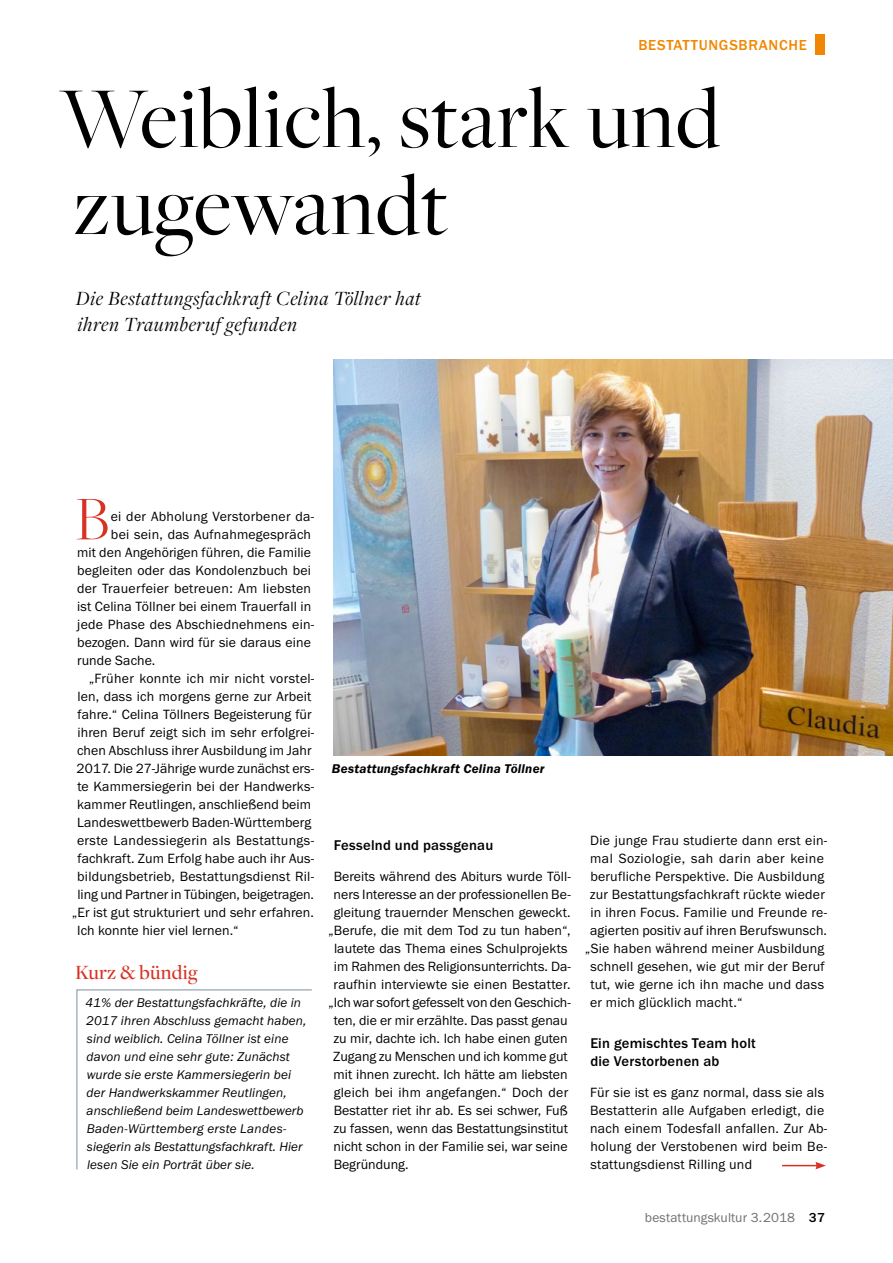
<style>
.page{position:relative;width:893px;height:1263px;background:#fff}
.page>*{position:absolute;margin:0;border:0;box-sizing:border-box;transform-origin:0 0}
.t1{font:90px/87px "Freight Big Pro";letter-spacing:.015em;color:#000}
.t2{font:300 64.65px "Freight Big Pro";color:#d73224}
.t3{font:italic 21px/25.5px "Freight Disp Pro";letter-spacing:.03em;color:#000}
.t4{font:500 21px "Freight Disp Pro";letter-spacing:.015em;color:#d73224}
.t5{font:500 15px "Franklin Gothic URW";letter-spacing:.045em;color:#f18700}
.t6{font:500 14.7px/18px "Franklin Gothic URW";letter-spacing:.015em;color:#000}
.t7{font:13.8px/18px "Franklin Gothic URW Boo";letter-spacing:.01em;color:#000}
.t8{font:13.8px "Franklin Gothic URW Boo";letter-spacing:.035em;color:#000}
.t9{font:13.5px "Franklin Gothic URW Boo";letter-spacing:.01em;color:#6f6f6e}
.t10{font:13.2px/18px "Franklin Gothic URW Boo Ita";letter-spacing:.01em;color:#000}
.t11{font:13.2px "Franklin Gothic URW Dem Ita";letter-spacing:.02em;color:#000}
.s1{font-family:"Franklin Gothic URW";font-weight:500;color:#000}
</style>
<div class="page">
<img style="left:333px;top:359px;width:560px;height:396px">
<svg style="left:76px;top:989px;width:236px;height:181px"></svg>
<div style="left:816px;top:34px;width:9px;height:21px;background:#f18700"></div>
<hr style="left:782px;top:1165px;width:36px;height:1px;background:#d73224">
<svg style="left:815px;top:1162px;width:11px;height:7px"></svg>
<p class="t5" style="left:638px;top:35px;width:170px">BESTATTUNGSBRANCHE</p>
<h1 class="t1" style="left:60px;top:72px;width:661px">Weiblich, stark und zugewandt</h1>
<h3 class="t3" style="left:76px;top:285px;width:346px">Die Bestattungsfachkraft Celina Töllner hat ihren Traumberuf gefunden</h3>
<h2 class="t2" style="left:75px;top:477px;width:37px">B</h2>
<p class="t7" style="left:111px;top:507px;width:205px">ei der Abholung Verstorbener da-</p>
<p class="t7" style="left:111px;top:525px;width:202px">bei sein, das Aufnahmegespräch</p>
<p class="t7" style="left:77px;top:543px;width:236px">mit den Angehörigen führen, die Familie</p>
<p class="t7" style="left:77px;top:561px;width:235px">begleiten oder das Kondolenzbuch bei</p>
<p class="t7" style="left:77px;top:579px;width:236px">der Trauerfeier betreuen: Am liebsten</p>
<p class="t7" style="left:77px;top:597px;width:235px">ist Celina Töllner bei einem Trauerfall in</p>
<p class="t7" style="left:77px;top:615px;width:239px">jede Phase des Abschiednehmens ein-</p>
<p class="t7" style="left:77px;top:633px;width:235px">bezogen. Dann wird für sie daraus eine</p>
<p class="t7" style="left:77px;top:651px;width:80px">runde Sache.</p>
<p class="t7" style="left:89px;top:669px;width:227px">„Früher konnte ich mir nicht vorstel-</p>
<p class="t7" style="left:77px;top:687px;width:236px">len, dass ich morgens gerne zur Arbeit</p>
<p class="t7" style="left:77px;top:705px;width:236px">fahre.“ Celina Töllners Begeisterung für</p>
<p class="t7" style="left:77px;top:723px;width:238px">ihren Beruf zeigt sich im sehr erfolgrei-</p>
<p class="t7" style="left:77px;top:741px;width:236px">chen Abschluss ihrer Ausbildung im Jahr</p>
<p class="t7" style="left:77px;top:759px;width:239px">2017. Die 27-Jährige wurde zunächst ers-</p>
<p class="t7" style="left:77px;top:777px;width:238px">te Kammersiegerin bei der Handwerks-</p>
<p class="t7" style="left:77px;top:795px;width:235px">kammer Reutlingen, anschließend beim</p>
<p class="t7" style="left:77px;top:813px;width:236px">Landeswettbewerb Baden-Württemberg</p>
<p class="t7" style="left:77px;top:831px;width:239px">erste Landessiegerin als Bestattungs-</p>
<p class="t7" style="left:77px;top:849px;width:238px">fachkraft. Zum Erfolg habe auch ihr Aus-</p>
<p class="t7" style="left:77px;top:867px;width:238px">bildungsbetrieb, Bestattungsdienst Ril-</p>
<p class="t7" style="left:77px;top:885px;width:238px">ling und Partner in Tübingen, beigetragen.</p>
<p class="t7" style="left:72px;top:903px;width:244px">„Er ist gut strukturiert und sehr erfahren.</p>
<p class="t7" style="left:77px;top:921px;width:163px">Ich konnte hier viel lernen.“</p>
<h3 class="t4" style="left:75px;top:959px;width:124px">Kurz &amp; bündig</h3>
<p class="t10" style="left:85px;top:994px;width:223px">41% der Bestattungsfachkräfte, die in 2017 ihren Abschluss gemacht haben, sind weiblich. Celina Töllner ist eine davon und eine sehr gute: Zunächst wurde sie erste Kammersiegerin bei der Handwerkskammer Reutlingen, anschließend beim Landeswettbewerb Baden-Württemberg erste Landes&shy;siegerin als Bestattungsfachkraft. Hier lesen Sie ein Porträt über sie.</p>
<p class="t11" style="left:332px;top:760px;width:214px">Bestattungsfachkraft Celina Töllner</p>
<p class="t6" style="left:334px;top:836px;width:161px">Fesselnd und passgenau</p>
<p class="t7" style="left:334px;top:867px;width:239px">Bereits während des Abiturs wurde Töll-</p>
<p class="t7" style="left:334px;top:885px;width:239px">ners Interesse an der professionellen Be-</p>
<p class="t7" style="left:334px;top:903px;width:238px">gleitung trauernder Menschen geweckt.</p>
<p class="t7" style="left:328px;top:921px;width:244px">„Berufe, die mit dem Tod zu tun haben“,</p>
<p class="t7" style="left:334px;top:939px;width:235px">lautete das Thema eines Schulprojekts</p>
<p class="t7" style="left:334px;top:957px;width:238px">im Rahmen des Religionsunterrichts. Da-</p>
<p class="t7" style="left:334px;top:975px;width:238px">raufhin interviewte sie einen Bestatter.</p>
<p class="t7" style="left:328px;top:993px;width:244px">„Ich war sofort gefesselt von den Geschich-</p>
<p class="t7" style="left:334px;top:1011px;width:235px">ten, die er mir erzählte. Das passt genau</p>
<p class="t7" style="left:333px;top:1029px;width:236px">zu mir, dachte ich. Ich habe einen guten</p>
<p class="t7" style="left:333px;top:1047px;width:236px">Zugang zu Menschen und ich komme gut</p>
<p class="t7" style="left:334px;top:1065px;width:236px">mit ihnen zurecht. Ich hätte am liebsten</p>
<p class="t7" style="left:334px;top:1083px;width:236px">gleich bei ihm angefangen.“ Doch der</p>
<p class="t7" style="left:334px;top:1101px;width:235px">Bestatter riet ihr ab. Es sei schwer, Fuß</p>
<p class="t7" style="left:333px;top:1119px;width:236px">zu fassen, wenn das Bestattungsinstitut</p>
<p class="t7" style="left:334px;top:1137px;width:236px">nicht schon in der Familie sei, war seine</p>
<p class="t7" style="left:334px;top:1155px;width:76px">Begründung.</p>
<p class="t7" style="left:590px;top:831px;width:239px">Die junge Frau studierte dann erst ein-</p>
<p class="t8" style="left:590px;top:850px;width:235px">mal Soziologie, sah darin aber keine</p>
<p class="t7" style="left:590px;top:867px;width:235px">berufliche Perspektive. Die Ausbildung</p>
<p class="t7" style="left:590px;top:885px;width:236px">zur Bestattungsfachkraft rückte wieder</p>
<p class="t7" style="left:590px;top:903px;width:238px">in ihren Focus. Familie und Freunde re-</p>
<p class="t7" style="left:590px;top:921px;width:238px">agierten positiv auf ihren Berufswunsch.</p>
<p class="t7" style="left:585px;top:939px;width:241px">„Sie haben während meiner Ausbildung</p>
<p class="t7" style="left:590px;top:957px;width:236px">schnell gesehen, wie gut mir der Beruf</p>
<p class="t7" style="left:590px;top:975px;width:235px">tut, wie gerne ich ihn mache und dass</p>
<p class="t7" style="left:590px;top:993px;width:154px">er mich glücklich macht.“</p>
<p class="t6" style="left:590px;top:1034px;width:167px">Ein gemischtes Team holt die Verstorbenen ab</p>
<p class="t7" style="left:590px;top:1083px;width:239px">Für sie ist es ganz normal, dass sie als Bestatterin alle Aufgaben erledigt, die nach einem Todesfall anfallen. Zur Ab&shy;holung der Verstobenen wird beim Be&shy;stattungsdienst Rilling und</p>
<p class="t9" style="left:645px;top:1209px;width:181px">bestattungskultur 3.2018 <span class="s1">37</span></p>
</div>
